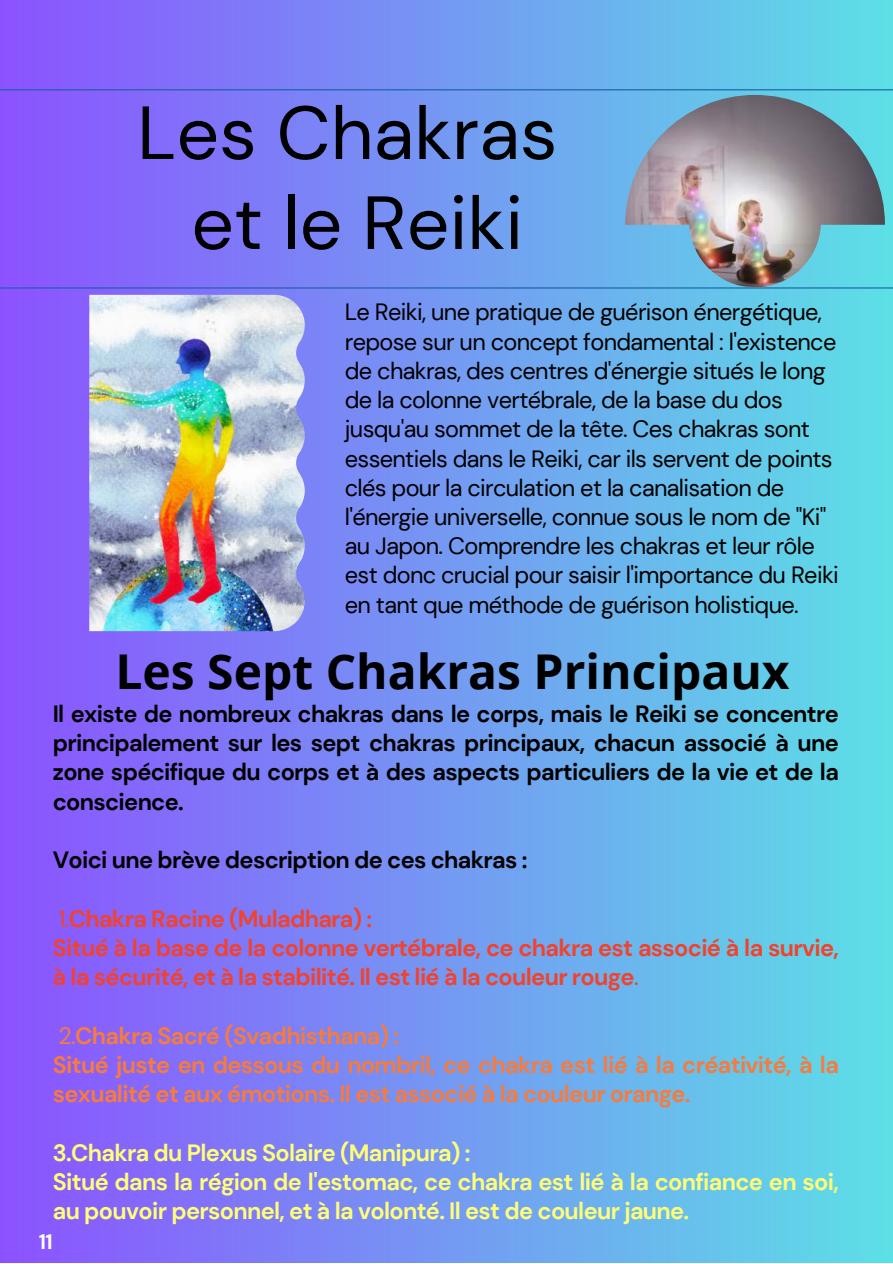
<style>
.page{position:relative;width:893px;height:1264px;background:#fff}
.page>*{position:absolute;margin:0;border:0;box-sizing:border-box;transform-origin:0 0}
.t1{font:75px/89.8px "DM Sans";color:#000;text-align:center}
.t2{font:700 48px "Open Sans";color:#000}
.t3{font:23.55px/29.2px "DM Sans";letter-spacing:-.03em;color:#000}
.t4{font:700 23.55px/29.2px "DM Sans";letter-spacing:-.03em;color:#000;text-align:justify}
.t5{font:700 23.55px/29.2px "DM Sans";letter-spacing:-.03em;color:#ff7}
.t6{font:700 23.55px/29.2px "DM Sans";letter-spacing:-.03em;color:#f67b3e}
.t7{font:700 23.55px/29.2px "DM Sans";letter-spacing:-.03em;color:#f2422e}
.t8{font:700 21px "DM Sans";color:#fff}
.s1{font-weight:400}
.s2{font-weight:400;color:#db4831}
</style>
<div class="page">
<div style="left:0;top:0;width:892px;height:1262px;background:linear-gradient(to right,#8c52ff,#5cdfe6)"></div>
<hr style="left:0;top:89px;width:892px;height:1px;background:#1560a3">
<hr style="left:0;top:287px;width:892px;height:1px;background:#1560a3">
<img style="left:625px;top:95px;width:259px;height:192px">
<img style="left:89px;top:295px;width:216px;height:336px">
<h1 class="t1" style="left:137px;top:88px;width:422px">Les Chakras et le Reiki</h1>
<p class="t3" style="left:345px;top:297px;width:495px">Le Reiki, une pratique de guérison énergétique, repose sur un concept fondamental : l'existence de chakras, des centres d'énergie situés le long de la colonne vertébrale, de la base du dos jusqu'au sommet de la tête. Ces chakras sont essentiels dans le Reiki, car ils servent de points clés pour la circulation et la canalisation de l'énergie universelle, connue sous le nom de "Ki" au Japon. Comprendre les chakras et leur rôle est donc crucial pour saisir l'importance du Reiki en tant que méthode de guérison holistique.</p>
<h2 class="t2" style="left:115px;top:638px;width:675px">Les Sept Chakras Principaux</h2>
<p class="t4" style="left:53px;top:699px;width:787px">Il existe de nombreux chakras dans le corps, mais le Reiki se concentre principalement sur les sept chakras principaux, chacun associé à une zone spécifique du corps et à des aspects particuliers de la vie et de la conscience.</p>
<p class="t4" style="left:53px;top:845px;width:476px">Voici une brève description de ces chakras :</p>
<p class="t7" style="left:53px;top:903px;width:787px"><span class="s1">1.</span>Chakra Racine (Muladhara) :<br>Situé à la base de la colonne vertébrale, ce chakra est associé à la survie, à la sécurité, et à la stabilité. Il est lié à la couleur rouge<span class="s2">.</span></p>
<p class="t6" style="left:53px;top:1020px;width:787px"><span class="s1">2.</span>Chakra Sacré (Svadhisthana) :<br>Situé juste en dessous du nombril, ce chakra est lié à la créativité, à la sexualité et aux émotions. Il est associé à la couleur orange.</p>
<p class="t5" style="left:53px;top:1137px;width:787px">3.Chakra du Plexus Solaire (Manipura) :<br>Situé dans la région de l'estomac, ce chakra est lié à la confiance en soi, au pouvoir personnel, et à la volonté. Il est de couleur jaune.</p>
<p class="t8" style="left:39px;top:1228px;width:15px">11</p>
</div>
